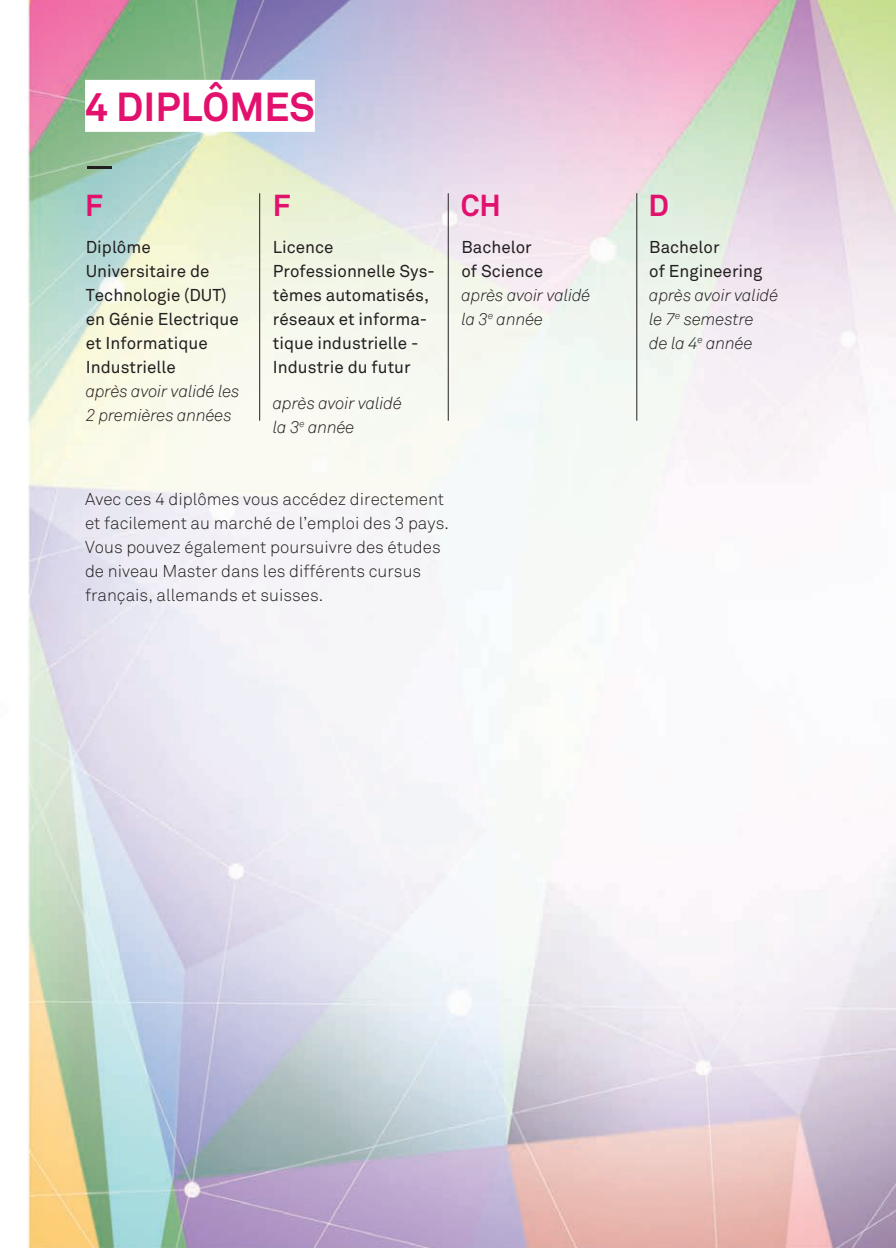
<style>
.page{position:relative;width:896px;height:1248px;background:#fff}
.page>*{position:absolute;margin:0;border:0;box-sizing:border-box;transform-origin:0 0}
.t1{font:700 40px "Akkurat";color:#e2116d}
.t2{font:700 30px "Akkurat";color:#e2116d}
.t3{font:17px/24px "Akkurat";color:#231f20}
.t4{font:300 17px/24px "Akkurat";color:#231f20}
.t5{font:italic 300 17px/24px "Akkurat";letter-spacing:-.01em;color:#231f20}
.s1{font-weight:300;font-style:italic}
.s2{font-weight:400;font-style:normal}
</style>
<div class="page">
<img style="left:27px;top:0;width:869px;height:1247px">
<div style="left:85px;top:80px;width:230px;height:52px;background:#fff"></div>
<hr style="left:87px;top:166px;width:24px;height:2px;background:#231f20">
<hr style="left:259px;top:193px;width:1px;height:227px;background:#231f20">
<hr style="left:448px;top:193px;width:1px;height:227px;background:#231f20">
<hr style="left:636px;top:193px;width:1px;height:227px;background:#231f20">
<p class="t1" style="left:85px;top:81px;width:231px">4 DIPLÔMES</p>
<p class="t2" style="left:85px;top:186px;width:19px">F</p>
<p class="t3" style="left:86px;top:235px;width:155px">Diplôme<br>Universitaire de<br>Technologie (DUT) en Génie Electrique et Informatique<br>Industrielle<br><span class="s1">après avoir validé les<br>2 premières années</span></p>
<p class="t2" style="left:273px;top:186px;width:19px">F</p>
<p class="t2" style="left:461px;top:186px;width:42px">CH</p>
<p class="t2" style="left:648px;top:186px;width:22px">D</p>
<p class="t3" style="left:273px;top:235px;width:164px">Licence<br>Professionnelle Sys&shy;tèmes automatisés, réseaux et informa&shy;tique industrielle -<br>Industrie du futur</p>
<p class="t5" style="left:273px;top:391px;width:131px">après avoir validé la 3<sup>e</sup> année</p>
<p class="t5" style="left:461px;top:235px;width:131px"><span class="s2">Bachelor<br>of Science<br></span>après avoir validé la 3<sup>e</sup> année</p>
<p class="t5" style="left:649px;top:235px;width:131px"><span class="s2">Bachelor<br>of Engineering </span>après avoir validé le 7<sup>e</sup> semestre<br>de la 4<sup>e</sup> année</p>
<p class="t4" style="left:85px;top:487px;width:365px">Avec ces 4 diplômes vous accédez directement et facilement au marché de l’emploi des 3 pays.<br>Vous pouvez également poursuivre des études de niveau Master dans les différents cursus français, allemands et suisses.</p>
</div>
